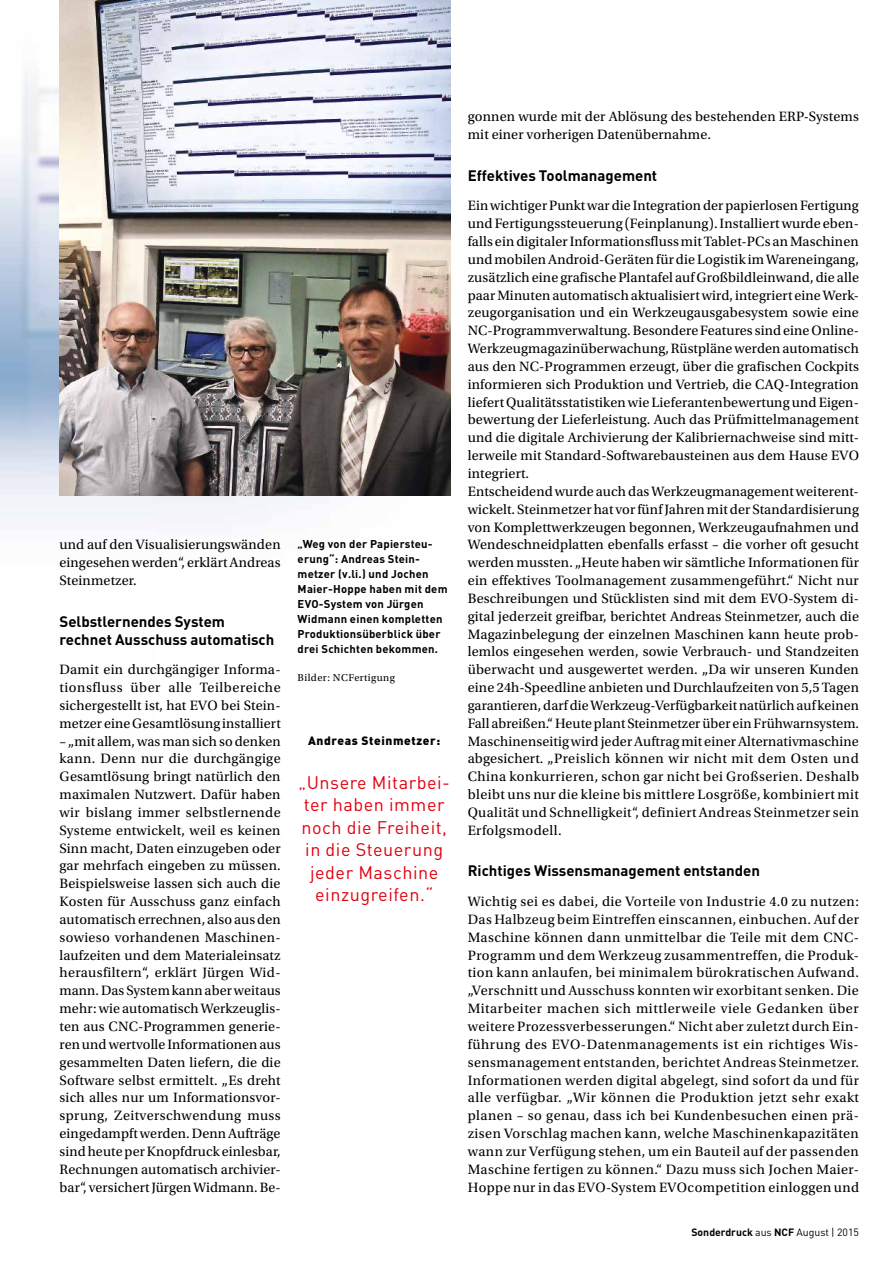
<style>
.page{position:relative;width:893px;height:1263px;background:#fff}
.page>*{position:absolute;margin:0;border:0;box-sizing:border-box;transform-origin:0 0}
.t1{font:18px/22.5px "DINOT";letter-spacing:.03em;color:#e3000f;text-align:center}
.t2{font:700 15px/17.9px "DINOT";color:#000}
.t3{font:14.25px/17.9px "Utopia Std";letter-spacing:.01em;color:#000;text-align:justify}
.t4{font:900 12px "DINOT";letter-spacing:.05em;color:#000}
.t5{font:700 11.25px/15px "DINOT";letter-spacing:.02em;color:#000}
.t6{font:700 10.5px "DINOT";color:#000}
.t7{font:10.5px "Utopia Std";letter-spacing:.04em;color:#000}
.s1{font-weight:400}
</style>
<div class="page">
<img style="left:0;top:0;width:307px;height:521px">
<img style="left:60px;top:0;width:391px;height:496px">
<p class="t3" style="left:60px;top:536px;width:223px">und auf den Visualisierungswänden eingesehen werden“, erklärt Andreas Steinmetzer.</p>
<p class="t2" style="left:60px;top:612px;width:216px">Selbstlernendes System rechnet Ausschuss automatisch</p>
<p class="t3" style="left:60px;top:661px;width:223px">Damit ein durchgängiger Informa&shy;tionsfluss über alle Teilbereiche sichergestellt ist, hat EVO bei Stein&shy;metzer eine Gesamtlösung installiert</p>
<p class="t3" style="left:60px;top:732px;width:223px">– „mit allem, was man sich so denken kann. Denn nur die durchgängige Gesamtlösung bringt natürlich den maximalen Nutzwert. Dafür haben wir bislang immer selbstlernende Systeme entwickelt, weil es keinen Sinn macht, Daten einzugeben oder gar mehrfach eingeben zu müssen.<br>Beispielsweise lassen sich auch die Kosten für Ausschuss ganz einfach automatisch errechnen, also aus den sowieso vorhandenen Maschinen&shy;laufzeiten und dem Materialeinsatz herausfiltern“, erklärt Jürgen Wid&shy;mann. Das System kann aber weitaus mehr: wie automatisch Werkzeuglis&shy;ten aus CNC-Programmen generie&shy;ren und wertvolle Informationen aus gesammelten Daten liefern, die die Software selbst ermittelt. „Es dreht sich alles nur um Informationsvor&shy;sprung, Zeitverschwendung muss eingedampft werden. Denn Aufträge sind heute per Knopfdruck einlesbar, Rechnungen automatisch archivier&shy;bar“, versichert Jürgen Widmann. Be-</p>
<p class="t5" style="left:298px;top:536px;width:151px">„Weg von der Papiersteu&shy;erung“: Andreas Stein&shy;metzer (v.li.) und Jochen<br>Maier-Hoppe haben mit dem<br>EVO-System von Jürgen<br>Widmann einen kompletten<br>Produktionsüberblick über drei Schichten bekommen.</p>
<p class="t7" style="left:298px;top:672px;width:99px">Bilder: NCFertigung</p>
<p class="t4" style="left:308px;top:732px;width:134px">Andreas Steinmetzer:</p>
<p class="t1" style="left:298px;top:770px;width:153px">„Unsere Mitarbei&shy;ter haben immer noch die Freiheit, in die Steuerung jeder Maschine einzugreifen.“</p>
<p class="t3" style="left:468px;top:108px;width:393px">gonnen wurde mit der Ablösung des bestehenden ERP-Systems mit einer vorherigen Datenübernahme.</p>
<p class="t2" style="left:468px;top:166px;width:191px">Effektives Toolmanagement</p>
<p class="t3" style="left:468px;top:197px;width:393px;text-align:left">Ein wichtiger Punkt war die Integration der papierlosen Fertigung und Fertigungssteuerung (Feinplanung). Installiert wurde eben&shy;falls ein digitaler Informationsfluss mit Tablet-PCs an Maschinen und mobilen Android-Geräten für die Logistik im Wareneingang, zusätzlich eine grafische Plantafel auf Großbildleinwand, die alle paar Minuten automatisch aktualisiert wird, integriert eine Werk&shy;zeugorganisation und ein Werkzeugausgabesystem sowie eine NC-Programmverwaltung. Besondere Features sind eine Online-Werkzeugmagazinüberwachung, Rüstpläne werden automatisch aus den NC-Programmen erzeugt, über die grafischen Cockpits informieren sich Produktion und Vertrieb, die CAQ-Integration liefert Qualitätsstatistiken wie Lieferantenbewertung und Eigen&shy;bewertung der Lieferleistung. Auch das Prüfmittelmanagement und die digitale Archivierung der Kalibriernachweise sind mitt&shy;lerweile mit Standard-Softwarebausteinen aus dem Hause EVO integriert.<br>Entscheidend wurde auch das Werkzeugmanagement weiterent&shy;wickelt. Steinmetzer hat vor fünf Jahren mit der Standardisierung von Komplettwerkzeugen begonnen, Werkzeugaufnahmen und Wendeschneidplatten ebenfalls erfasst – die vorher oft gesucht werden mussten. „Heute haben wir sämtliche Informationen für ein effektives Toolmanagement zusammengeführt.“ Nicht nur Beschreibungen und Stücklisten sind mit dem EVO-System di&shy;gital jederzeit greifbar, berichtet Andreas Steinmetzer, auch die Magazinbelegung der einzelnen Maschinen kann heute prob&shy;lemlos eingesehen werden, sowie Verbrauch- und Standzeiten überwacht und ausgewertet werden. „Da wir unseren Kunden eine 24h-Speedline anbieten und Durchlaufzeiten von 5,5 Tagen garantieren, darf die Werkzeug-Verfügbarkeit natürlich auf keinen Fall abreißen.“ Heute plant Steinmetzer über ein Frühwarnsystem.<br>Maschinenseitig wird jeder Auftrag mit einer Alternativmaschine abgesichert. „Preislich können wir nicht mit dem Osten und China konkurrieren, schon gar nicht bei Großserien. Deshalb bleibt uns nur die kleine bis mittlere Losgröße, kombiniert mit Qualität und Schnelligkeit“, definiert Andreas Steinmetzer sein Erfolgsmodell.</p>
<p class="t2" style="left:468px;top:861px;width:294px">Richtiges Wissensmanagement entstanden</p>
<p class="t3" style="left:468px;top:893px;width:393px">Wichtig sei es dabei, die Vorteile von Industrie 4.0 zu nutzen:<br>Das Halbzeug beim Eintreffen einscannen, einbuchen. Auf der Maschine können dann unmittelbar die Teile mit dem CNC-Programm und dem Werkzeug zusammentreffen, die Produk&shy;tion kann anlaufen, bei minimalem bürokratischen Aufwand. „Verschnitt und Ausschuss konnten wir exorbitant senken. Die Mitarbeiter machen sich mittlerweile viele Gedanken über weitere Prozessverbesserungen.“ Nicht aber zuletzt durch Ein&shy;führung des EVO-Datenmanagements ist ein richtiges Wis&shy;sensmanagement entstanden, berichtet Andreas Steinmetzer.<br>Informationen werden digital abgelegt, sind sofort da und für alle verfügbar. „Wir können die Produktion jetzt sehr exakt planen – so genau, dass ich bei Kundenbesuchen einen prä&shy;zisen Vorschlag machen kann, welche Maschinenkapazitäten wann zur Verfügung stehen, um ein Bauteil auf der passenden Maschine fertigen zu können.“ Dazu muss sich Jochen Maier-Hoppe nur in das EVO-System EVOcompetition einloggen und</p>
<p class="t6" style="left:691px;top:1225px;width:169px">Sonderdruck <span class="s1">aus</span> NCF <span class="s1">August | 2015</span></p>
</div>
